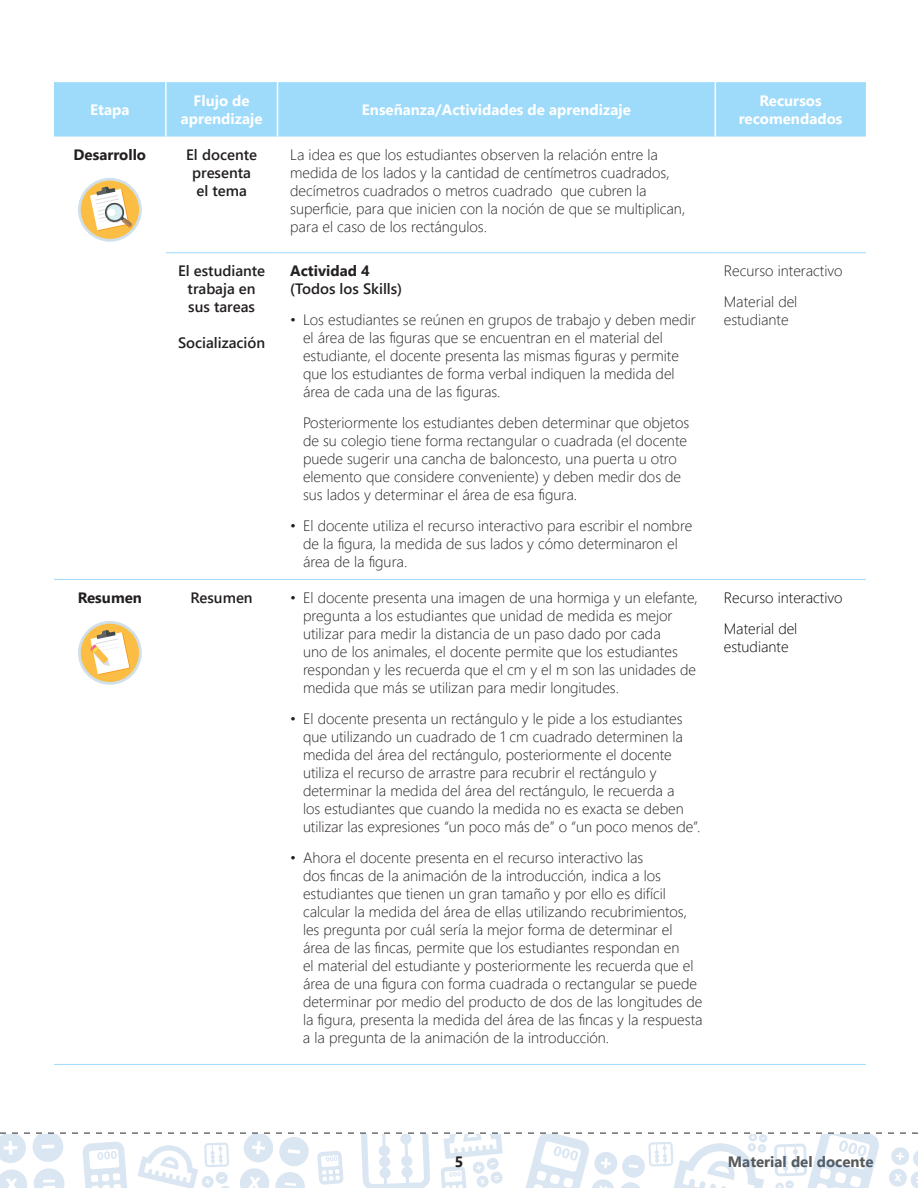
<style>
.page{position:relative;width:918px;height:1188px;background:#fff}
.page>*{position:absolute;margin:0;border:0;box-sizing:border-box;transform-origin:0 0}
.t1{font:300 15px/18px "Segoe UI";color:#231f20}
.t2{font:600 15px/18px "Segoe UI";color:#231f20;text-align:center}
.t3{font:700 15px/18px "Segoe UI";color:#fff;text-align:center}
.t4{font:300 15px/30.8px "Segoe UI";color:#000}
.t5{font:700 15px "Segoe UI";color:#231f20}
.t6{font:700 15px "Segoe UI";color:#57585a}
</style>
<div class="page">
<svg style="left:0;top:1132px;width:918px;height:56px"></svg>
<div style="left:54px;top:82px;width:812px;height:55px;background:#9edbfa"></div>
<hr style="left:165px;top:82px;width:2px;height:55px;background:#fff">
<hr style="left:277px;top:82px;width:1px;height:55px;background:#fff">
<hr style="left:715px;top:82px;width:1px;height:55px;background:#fff">
<hr style="left:166px;top:252px;width:112px;height:1px;background:#9edbfa">
<hr style="left:278px;top:252px;width:437px;height:1px;background:#9edbfa">
<hr style="left:715px;top:252px;width:151px;height:1px;background:#9edbfa">
<hr style="left:54px;top:579px;width:112px;height:1px;background:#9edbfa">
<hr style="left:166px;top:579px;width:112px;height:1px;background:#9edbfa">
<hr style="left:278px;top:579px;width:437px;height:1px;background:#9edbfa">
<hr style="left:715px;top:579px;width:151px;height:1px;background:#9edbfa">
<hr style="left:54px;top:1064px;width:112px;height:1px;background:#9edbfa">
<hr style="left:166px;top:1064px;width:112px;height:1px;background:#9edbfa">
<hr style="left:278px;top:1064px;width:437px;height:1px;background:#9edbfa">
<hr style="left:715px;top:1064px;width:151px;height:1px;background:#9edbfa">
<svg style="left:78px;top:178px;width:64px;height:64px"></svg>
<div style="left:81px;top:181px;width:58px;height:58px;background:#fbbd43;border-radius:50%"></div>
<svg style="left:90px;top:186px;width:42px;height:45px"></svg>
<svg style="left:78px;top:621px;width:64px;height:64px"></svg>
<div style="left:81px;top:624px;width:58px;height:58px;background:#fbbd43;border-radius:50%"></div>
<svg style="left:90px;top:630px;width:40px;height:45px"></svg>
<p class="t3" style="left:90px;top:100px;width:41px">Etapa</p>
<p class="t3" style="left:181px;top:91px;width:83px">Flujo de aprendizaje</p>
<p class="t3" style="left:362px;top:100px;width:270px">Enseñanza/Actividades de aprendizaje</p>
<p class="t3" style="left:739px;top:91px;width:105px">Recursos recomendados</p>
<p class="t5" style="left:74px;top:142px;width:74px">Desarrollo</p>
<p class="t2" style="left:186px;top:145px;width:72px">El docente presenta el tema</p>
<p class="t1" style="left:290px;top:145px;width:397px">La idea es que los estudiantes observen la relación entre la medida de los lados y la cantidad de centímetros cuadrados, decímetros cuadrados o metros cuadrado que cubren la superficie, para que inicien con la noción de que se multiplican, para el caso de los rectángulos.</p>
<p class="t2" style="left:178px;top:262px;width:89px">El estudiante trabaja en sus tareas</p>
<p class="t2" style="left:178px;top:334px;width:89px">Socialización</p>
<p class="t5" style="left:290px;top:259px;width:81px">Actividad 4</p>
<p class="t2" style="left:290px;top:280px;width:114px">(Todos los Skills)</p>
<p class="t1" style="left:303px;top:310px;width:394px;text-indent:-13px">• Los estudiantes se reúnen en grupos de trabajo y deben medir el área de las figuras que se encuentran en el material del estudiante, el docente presenta las mismas figuras y permite que los estudiantes de forma verbal indiquen la medida del área de cada una de las figuras.</p>
<p class="t1" style="left:303px;top:413px;width:388px">Posteriormente los estudiantes deben determinar que objetos de su colegio tiene forma rectangular o cuadrada (el docente puede sugerir una cancha de baloncesto, una puerta u otro elemento que considere conveniente) y deben medir dos de sus lados y determinar el área de esa figura.</p>
<p class="t1" style="left:303px;top:516px;width:391px;text-indent:-13px">• El docente utiliza el recurso interactivo para escribir el nombre de la figura, la medida de sus lados y cómo determinaron el área de la figura.</p>
<p class="t1" style="left:724px;top:255px;width:120px;line-height:30.8px">Recurso interactivo<br>Material del</p>
<p class="t1" style="left:724px;top:310px;width:66px">estudiante</p>
<p class="t5" style="left:78px;top:586px;width:66px">Resumen</p>
<p class="t2" style="left:191px;top:589px;width:64px">Resumen</p>
<p class="t1" style="left:303px;top:588px;width:396px;text-indent:-13px">• El docente presenta una imagen de una hormiga y un elefante, pregunta a los estudiantes que unidad de medida es mejor utilizar para medir la distancia de un paso dado por cada<br>uno de los animales, el docente permite que los estudiantes respondan y les recuerda que el cm y el m son las unidades de medida que más se utilizan para medir longitudes.</p>
<p class="t1" style="left:303px;top:709px;width:399px;text-indent:-13px">• El docente presenta un rectángulo y le pide a los estudiantes que utilizando un cuadrado de 1 cm cuadrado determinen la medida del área del rectángulo, posteriormente el docente utiliza el recurso de arrastre para recubrir el rectángulo y determinar la medida del área del rectángulo, le recuerda a<br>los estudiantes que cuando la medida no es exacta se deben utilizar las expresiones “un poco más de” o “un poco menos de”.</p>
<p class="t1" style="left:303px;top:848px;width:401px;text-indent:-13px">• Ahora el docente presenta en el recurso interactivo las<br>dos fincas de la animación de la introducción, indica a los estudiantes que tienen un gran tamaño y por ello es difícil calcular la medida del área de ellas utilizando recubrimientos, les pregunta por cuál sería la mejor forma de determinar el área de las fincas, permite que los estudiantes respondan en<br>el material del estudiante y posteriormente les recuerda que el área de una figura con forma cuadrada o rectangular se puede determinar por medio del producto de dos de las longitudes de la figura, presenta la medida del área de las fincas y la respuesta a la pregunta de la animación de la introducción.</p>
<p class="t4" style="left:724px;top:582px;width:120px">Recurso interactivo<br>Material del</p>
<p class="t4" style="left:724px;top:630px;width:66px">estudiante</p>
<p class="t5" style="left:455px;top:1150px;width:10px">5</p>
<p class="t6" style="left:728px;top:1149px;width:147px">Material del docente</p>
</div>
